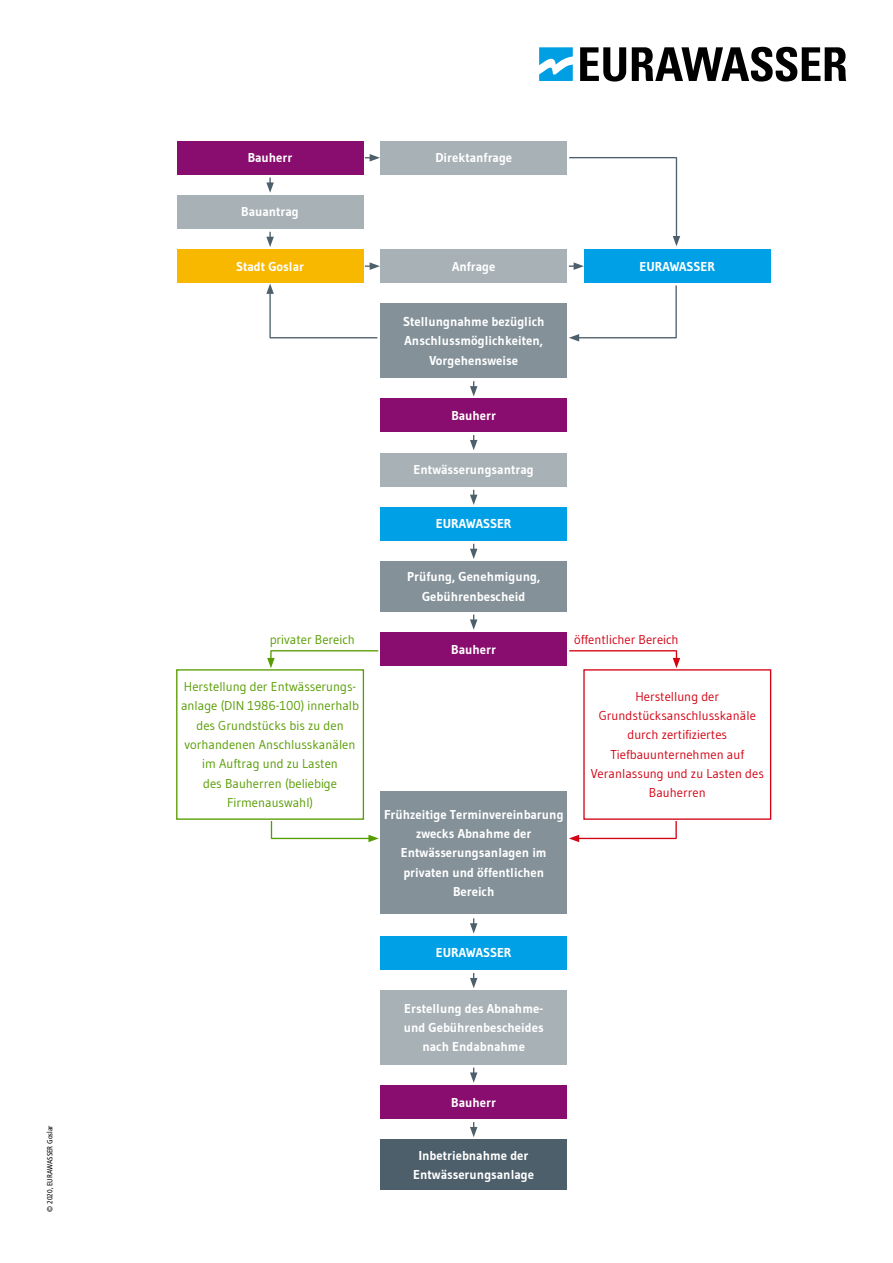
<style>
.page{position:relative;width:893px;height:1263px;background:#fff}
.page>*{position:absolute;margin:0;border:0;box-sizing:border-box;transform-origin:0 0}
.t1{font:700 12.9px/19.4px "Gudea";color:#fff;text-align:center}
.t2{font:12.9px/19.4px "Gudea";color:#579c00;text-align:center}
.t3{font:12.9px/19.4px "Gudea";color:#d30314;text-align:center}
.t4{font:condensed 7.5px "Frutiger";color:#000}
</style>
<div class="page">
<div style="left:177px;top:141px;width:186px;height:34px;background:#890d6e"></div>
<div style="left:380px;top:141px;width:187px;height:34px;background:#a8b1b6"></div>
<div style="left:380px;top:303px;width:187px;height:75px;background:#849199"></div>
<div style="left:177px;top:195px;width:186px;height:34px;background:#a8b1b6"></div>
<div style="left:177px;top:249px;width:186px;height:34px;background:#f8b800"></div>
<div style="left:176px;top:669px;width:188px;height:151px;border:1px solid #579c00"></div>
<div style="left:380px;top:792px;width:187px;height:122px;background:#849199"></div>
<div style="left:584px;top:249px;width:187px;height:34px;background:#00a0e7"></div>
<div style="left:583px;top:669px;width:188px;height:151px;border:1px solid #d30314"></div>
<div style="left:380px;top:453px;width:187px;height:34px;background:#a8b1b6"></div>
<div style="left:380px;top:561px;width:187px;height:51px;background:#849199"></div>
<div style="left:380px;top:1139px;width:187px;height:51px;background:#4d5f6b"></div>
<div style="left:380px;top:990px;width:187px;height:75px;background:#a8b1b6"></div>
<div style="left:380px;top:507px;width:187px;height:34px;background:#00a0e7"></div>
<div style="left:380px;top:936px;width:187px;height:34px;background:#00a0e7"></div>
<div style="left:380px;top:632px;width:187px;height:34px;background:#890d6e"></div>
<div style="left:380px;top:1085px;width:187px;height:34px;background:#890d6e"></div>
<div style="left:380px;top:249px;width:187px;height:34px;background:#a8b1b6"></div>
<div style="left:380px;top:398px;width:187px;height:34px;background:#890d6e"></div>
<svg style="left:470px;top:381px;width:7px;height:15px"></svg>
<svg style="left:266px;top:232px;width:8px;height:15px"></svg>
<hr style="left:269px;top:291px;width:2px;height:47px;background:#4d5f6b">
<svg style="left:266px;top:284px;width:8px;height:10px"></svg>
<hr style="left:676px;top:157px;width:1px;height:81px;background:#4d5f6b">
<svg style="left:673px;top:236px;width:7px;height:10px"></svg>
<svg style="left:673px;top:650px;width:7px;height:18px"></svg>
<svg style="left:267px;top:650px;width:8px;height:18px"></svg>
<svg style="left:266px;top:178px;width:8px;height:15px"></svg>
<svg style="left:365px;top:154px;width:15px;height:8px"></svg>
<svg style="left:365px;top:262px;width:15px;height:8px"></svg>
<svg style="left:569px;top:262px;width:15px;height:8px"></svg>
<hr style="left:577px;top:337px;width:99px;height:1px;background:#4d5f6b">
<svg style="left:569px;top:334px;width:10px;height:7px"></svg>
<hr style="left:577px;top:838px;width:99px;height:1px;background:#d30314">
<svg style="left:569px;top:835px;width:10px;height:7px"></svg>
<hr style="left:271px;top:838px;width:100px;height:1px;background:#579c00">
<svg style="left:368px;top:835px;width:11px;height:7px"></svg>
<svg style="left:470px;top:435px;width:7px;height:15px"></svg>
<svg style="left:470px;top:490px;width:7px;height:15px"></svg>
<svg style="left:470px;top:544px;width:7px;height:15px"></svg>
<svg style="left:470px;top:614px;width:7px;height:16px"></svg>
<svg style="left:470px;top:918px;width:7px;height:15px"></svg>
<svg style="left:470px;top:973px;width:7px;height:15px"></svg>
<svg style="left:470px;top:1067px;width:7px;height:16px"></svg>
<svg style="left:470px;top:1122px;width:7px;height:15px"></svg>
<hr style="left:569px;top:157px;width:107px;height:1px;background:#4d5f6b">
<hr style="left:569px;top:650px;width:107px;height:1px;background:#d30314">
<hr style="left:271px;top:650px;width:107px;height:1px;background:#579c00">
<hr style="left:675px;top:285px;width:2px;height:53px;background:#4d5f6b">
<svg style="left:675px;top:821px;width:2px;height:18px"></svg>
<svg style="left:271px;top:821px;width:1px;height:18px"></svg>
<hr style="left:270px;top:337px;width:107px;height:1px;background:#4d5f6b">
<svg style="left:539px;top:47px;width:34px;height:34px"></svg>
<svg style="left:580px;top:47px;width:46px;height:35px"></svg>
<svg style="left:632px;top:47px;width:214px;height:35px"></svg>
<p class="t4" style="left:45px;top:1211px;width:88px;rotate:-90deg">© 2020, EURAWASSER Goslar</p>
<p class="t1" style="left:248px;top:148px;width:46px">Bauherr</p>
<p class="t1" style="left:435px;top:148px;width:78px">Direktanfrage</p>
<p class="t1" style="left:241px;top:202px;width:59px">Bauantrag</p>
<p class="t1" style="left:236px;top:256px;width:69px">Stadt Goslar</p>
<p class="t1" style="left:452px;top:256px;width:45px">Anfrage</p>
<p class="t1" style="left:403px;top:312px;width:143px">Stellungnahme bezüglich<br>Anschlussmöglichkeiten,<br>Vorgehensweise</p>
<p class="t1" style="left:451px;top:406px;width:46px">Bauherr</p>
<p class="t1" style="left:414px;top:460px;width:122px">Entwässerungsantrag</p>
<p class="t1" style="left:436px;top:514px;width:77px">EURAWASSER</p>
<p class="t1" style="left:407px;top:567px;width:134px">Prüfung, Genehmigung,<br>Gebührenbescheid</p>
<p class="t1" style="left:639px;top:256px;width:77px">EURAWASSER</p>
<p class="t2" style="left:270px;top:630px;width:87px">privater Bereich</p>
<p class="t3" style="left:574px;top:630px;width:106px">öffentlicher Bereich</p>
<p class="t1" style="left:451px;top:640px;width:46px">Bauherr</p>
<p class="t2" style="left:181px;top:677px;width:180px">Herstellung der Entwässerungs&shy;anlage (DIN 1986-100) innerhalb des Grundstücks bis zu den vorhandenen Anschlusskanälen im Auftrag und zu Lasten<br>des Bauherren (beliebige<br>Firmenauswahl)</p>
<p class="t1" style="left:384px;top:804px;width:181px">Frühzeitige Terminvereinbarung zwecks Abnahme der<br>Entwässerungsanlagen im privaten und öffentlichen<br>Bereich</p>
<p class="t1" style="left:436px;top:943px;width:77px">EURAWASSER</p>
<p class="t1" style="left:404px;top:998px;width:141px">Erstellung des Abnahme&shy;und Gebührenbescheides nach Endabnahme</p>
<p class="t1" style="left:451px;top:1092px;width:46px">Bauherr</p>
<p class="t1" style="left:413px;top:1145px;width:122px">Inbetriebnahme der<br>Entwässerungsanlage</p>
<p class="t3" style="left:591px;top:686px;width:175px">Herstellung der<br>Grundstücksanschlusskanäle durch zertifiziertes<br>Tiefbauunternehmen auf<br>Veranlassung und zu Lasten des<br>Bauherren</p>
</div>
